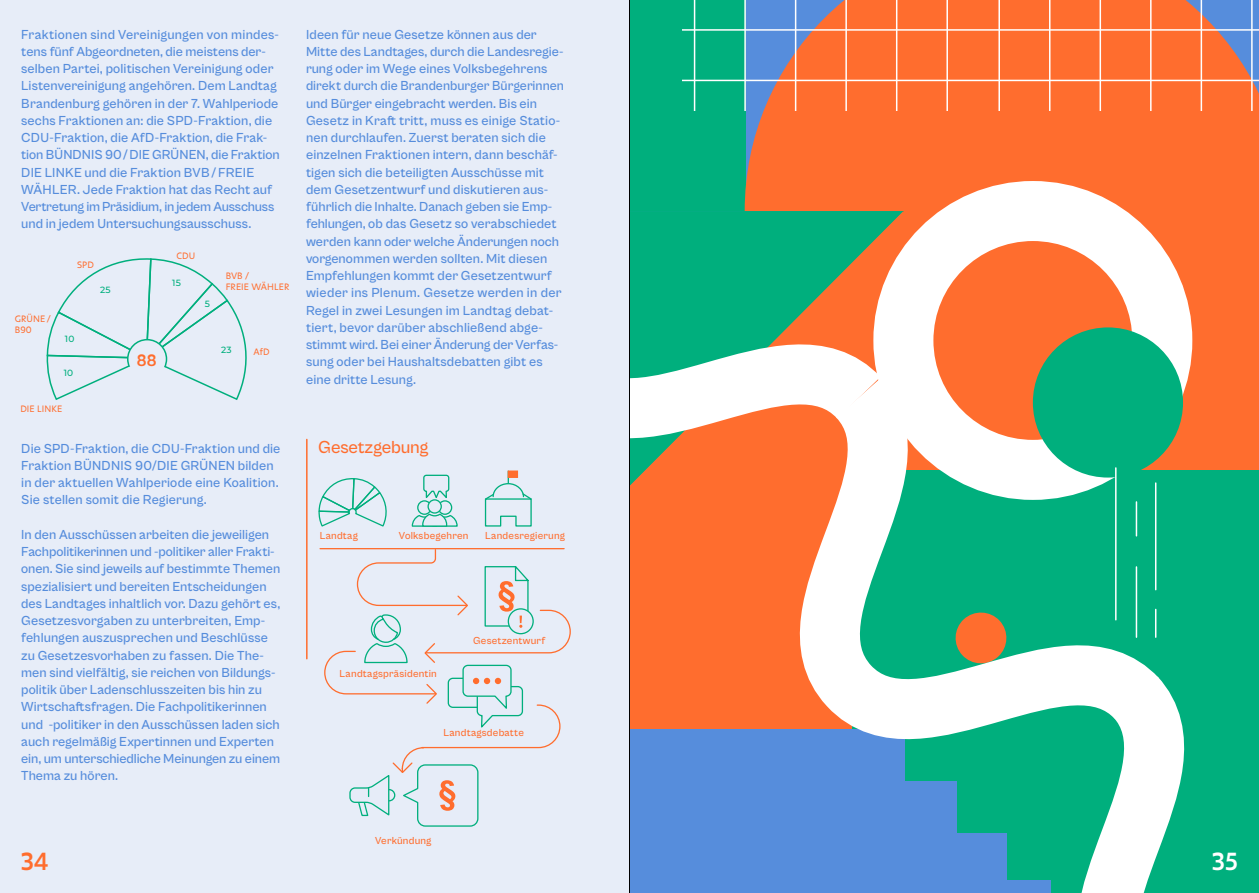
<style>
.page{position:relative;width:1259px;height:893px;background:#fff}
.page>*{position:absolute;margin:0;border:0;box-sizing:border-box;transform-origin:0 0}
.t1{font:500 24px "Excon";color:#ff6d2e}
.t2{font:500 24px "Excon";color:#fff}
.t3{font:700 18px "Cabinet Grotesk Variable";letter-spacing:-.015em;color:#ff6d2e}
.t4{font:500 16.05px "Excon";color:#ff6d2e}
.t5{font:700 13.5px/17.2px "Cabinet Grotesk Variable";letter-spacing:.005em;color:#568ddc}
.t6{font:700 10.5px "Cabinet Grotesk Variable";letter-spacing:.02em;color:#ff6d2e}
.t7{font:9px/10.5px "Excon";letter-spacing:.01em;color:#ff6d2e}
.t8{font:500 9px "Montserrat";letter-spacing:.01em;color:#00af7d}
</style>
<div class="page">
<div style="left:0;top:0;width:638px;height:893px;background:#e7edf8"></div>
<svg style="left:46px;top:258px;width:201px;height:142px"></svg>
<hr style="left:306px;top:439px;width:1px;height:220px;background:#ff6d2e">
<div style="left:438px;top:500px;width:14px;height:15px;border:1px solid #00af7d;border-radius:50%"></div>
<div style="left:417px;top:500px;width:15px;height:15px;border:1px solid #00af7d;border-radius:50%"></div>
<svg style="left:411px;top:512px;width:47px;height:15px"></svg>
<svg style="left:428px;top:500px;width:13px;height:13px"></svg>
<div style="left:427px;top:499px;width:15px;height:15px;border:1px solid #00af7d;border-radius:50%"></div>
<svg style="left:422px;top:474px;width:28px;height:27px"></svg>
<svg style="left:484px;top:471px;width:48px;height:56px"></svg>
<svg style="left:318px;top:478px;width:69px;height:49px"></svg>
<svg style="left:323px;top:548px;width:248px;height:279px"></svg>
<hr style="left:320px;top:548px;width:244px;height:1px;background:#ff6d2e">
<div style="left:629px;top:0;width:630px;height:893px;background:#568ddc"></div>
<div style="left:629px;top:0;width:117px;height:211px;background:#00af7d"></div>
<div style="left:629px;top:504px;width:224px;height:225px;background:#ff6d2e"></div>
<div style="left:902px;top:210px;width:357px;height:260px;background:#ff6d2e"></div>
<svg style="left:630px;top:211px;width:273px;height:293px;background:#3a9f6a"></svg>
<div style="left:905px;top:522px;width:354px;height:259px;background:#00af7d"></div>
<div style="left:1007px;top:626px;width:252px;height:254px;background:#00af7d"></div>
<svg style="left:744px;top:0;width:515px;height:211px;background:#ef703d"></svg>
<svg style="left:630px;top:300px;width:312px;height:183px;background:#9ab590"></svg>
<svg style="left:774px;top:313px;width:447px;height:520px"></svg>
<svg style="left:1050px;top:612px;width:209px;height:281px"></svg>
<div style="left:873px;top:181px;width:319px;height:319px;border:60px solid #fff;border-radius:50%"></div>
<div style="left:1033px;top:327px;width:150px;height:151px;background:#00af7d;border-radius:50%"></div>
<hr style="left:1115px;top:468px;width:1px;height:152px;background:#fff">
<hr style="left:1135px;top:502px;width:2px;height:34px;background:#fff">
<hr style="left:1155px;top:483px;width:1px;height:107px;background:#fff">
<svg style="left:1155px;top:609px;width:1px;height:28px"></svg>
<hr style="left:1135px;top:567px;width:2px;height:70px;background:#fff">
<hr style="left:682px;top:29px;width:577px;height:2px;background:#fff">
<hr style="left:682px;top:80px;width:577px;height:1px;background:#fff">
<hr style="left:998px;top:0;width:2px;height:111px;background:#fff">
<hr style="left:1049px;top:0;width:1px;height:111px;background:#fff">
<hr style="left:1099px;top:0;width:2px;height:111px;background:#fff">
<hr style="left:1150px;top:0;width:1px;height:111px;background:#fff">
<hr style="left:1200px;top:0;width:2px;height:111px;background:#fff">
<hr style="left:1251px;top:0;width:1px;height:111px;background:#fff">
<hr style="left:694px;top:0;width:1px;height:111px;background:#fff">
<hr style="left:744px;top:0;width:2px;height:111px;background:#fff">
<hr style="left:795px;top:0;width:1px;height:111px;background:#fff">
<hr style="left:845px;top:0;width:2px;height:111px;background:#fff">
<hr style="left:896px;top:0;width:1px;height:111px;background:#fff">
<hr style="left:946px;top:0;width:2px;height:111px;background:#fff">
<hr style="left:629px;top:0;width:1px;height:893px;background:#000">
<p class="t5" style="left:21px;top:26px;width:260px">Fraktionen sind Vereinigungen von mindes&shy;tens fünf Abgeordneten, die meistens der&shy;selben Partei, politischen Vereinigung oder Listenvereinigung angehören. Dem Landtag Brandenburg gehören in der 7. Wahlperiode sechs Fraktionen an: die SPD-Fraktion, die CDU-Fraktion, die AfD-Fraktion, die Frak&shy;tion BÜNDNIS 90/DIE GRÜNEN, die Fraktion DIE LINKE und die Fraktion BVB/FREIE WÄHLER. Jede Fraktion hat das Recht auf Vertretung im Präsidium, in jedem Ausschuss und in jedem Untersuchungsausschuss.</p>
<p class="t7" style="left:77px;top:260px;width:18px">SPD</p>
<p class="t7" style="left:15px;top:314px;width:37px">GRÜNE/<br>B90</p>
<p class="t8" style="left:65px;top:333px;width:11px">10</p>
<p class="t8" style="left:64px;top:367px;width:11px">10</p>
<p class="t7" style="left:20px;top:404px;width:44px">DIE LINKE</p>
<p class="t8" style="left:100px;top:284px;width:12px">25</p>
<p class="t4" style="left:137px;top:349px;width:21px">88</p>
<p class="t7" style="left:176px;top:250px;width:20px">CDU</p>
<p class="t8" style="left:172px;top:277px;width:10px">15</p>
<p class="t8" style="left:205px;top:298px;width:7px">5</p>
<p class="t7" style="left:226px;top:270px;width:65px">BVB /<br>FREIE WÄHLER</p>
<p class="t8" style="left:221px;top:344px;width:12px">23</p>
<p class="t7" style="left:254px;top:346px;width:18px">AfD</p>
<p class="t5" style="left:21px;top:440px;width:261px">Die SPD-Fraktion, die CDU-Fraktion und die Fraktion BÜNDNIS 90/DIE GRÜNEN bilden in der aktuellen Wahlperiode eine Koalition.<br>Sie stellen somit die Regierung.</p>
<p class="t5" style="left:21px;top:526px;width:261px">In den Ausschüssen arbeiten die jeweiligen Fachpolitikerinnen und -politiker aller Frakti&shy;onen. Sie sind jeweils auf bestimmte Themen spezialisiert und bereiten Entscheidungen des Landtages inhaltlich vor. Dazu gehört es, Gesetzesvorgaben zu unterbreiten, Emp&shy;fehlungen auszusprechen und Beschlüsse zu Gesetzesvorhaben zu fassen. Die The&shy;men sind vielfältig, sie reichen von Bildungs&shy;politik über Ladenschlusszeiten bis hin zu Wirtschaftsfragen. Die Fachpolitikerinnen und -politiker in den Ausschüssen laden sich auch regelmäßig Expertinnen und Experten ein, um unterschiedliche Meinungen zu einem Thema zu hören.</p>
<p class="t5" style="left:306px;top:26px;width:259px">Ideen für neue Gesetze können aus der Mitte des Landtages, durch die Landesregie&shy;rung oder im Wege eines Volksbegehrens direkt durch die Brandenburger Bürgerinnen und Bürger eingebracht werden. Bis ein Gesetz in Kraft tritt, muss es einige Statio&shy;nen durchlaufen. Zuerst beraten sich die einzelnen Fraktionen intern, dann beschäf&shy;tigen sich die beteiligten Ausschüsse mit dem Gesetzentwurf und diskutieren aus&shy;führlich die Inhalte. Danach geben sie Emp&shy;fehlungen, ob das Gesetz so verabschiedet werden kann oder welche Änderungen noch vorgenommen werden sollten. Mit diesen Empfehlungen kommt der Gesetzentwurf wieder ins Plenum. Gesetze werden in der Regel in zwei Lesungen im Landtag debat&shy;tiert, bevor darüber abschließend abge&shy;stimmt wird. Bei einer Änderung der Verfas&shy;sung oder bei Haushaltsdebatten gibt es eine dritte Lesung.</p>
<h2 class="t3" style="left:318px;top:437px;width:112px">Gesetzgebung</h2>
<p class="t6" style="left:320px;top:530px;width:40px">Landtag</p>
<p class="t6" style="left:485px;top:530px;width:81px">Landesregierung</p>
<p class="t6" style="left:399px;top:530px;width:71px">Volksbegehren</p>
<p class="t6" style="left:340px;top:668px;width:99px">Landtagspräsidentin</p>
<p class="t6" style="left:473px;top:635px;width:73px">Gesetzentwurf</p>
<p class="t6" style="left:443px;top:727px;width:82px">Landtagsdebatte</p>
<p class="t6" style="left:375px;top:835px;width:58px">Verkündung</p>
<h1 class="t1" style="left:21px;top:845px;width:29px">34</h1>
<h1 class="t2" style="left:1212px;top:845px;width:27px">35</h1>
</div>
